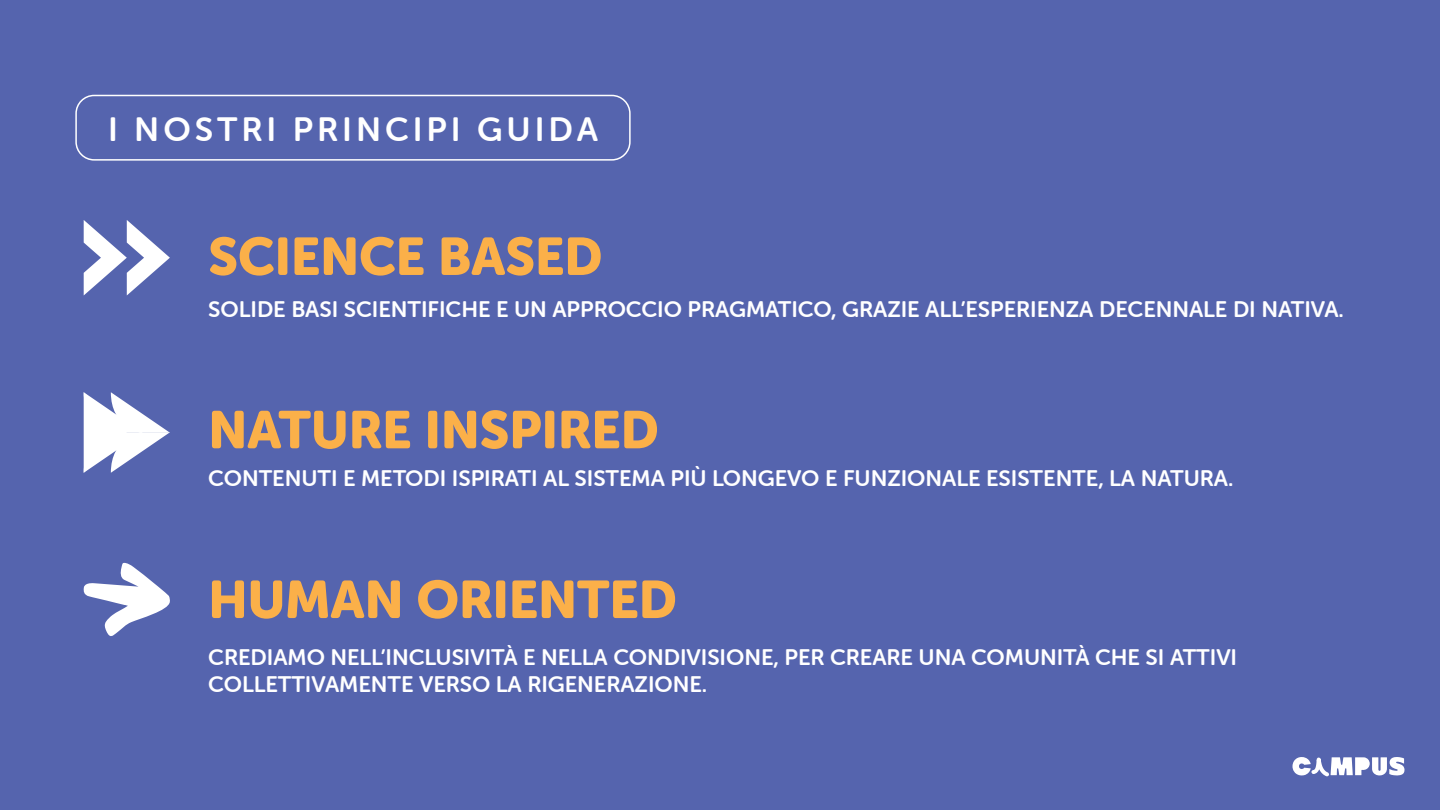
<style>
.page{position:relative;width:1440px;height:810px;background:#fff}
.page>*{position:absolute;margin:0;border:0;box-sizing:border-box;transform-origin:0 0}
.t1{font:52.65px "Museo Sans Rounded 900";letter-spacing:-.005em;color:#fbb049}
.t2{font:33.75px "Museo Sans Rounded 700";letter-spacing:.115em;color:#fff}
.t3{font:22.5px/27px "Museo Sans Rounded 700";letter-spacing:-.005em;color:#fff}
</style>
<div class="page">
<div style="left:0;top:1px;width:1440px;height:809px;background:#5564ae"></div>
<svg style="left:84px;top:220px;width:86px;height:75px"></svg>
<svg style="left:84px;top:392px;width:86px;height:81px"></svg>
<svg style="left:83px;top:563px;width:87px;height:73px"></svg>
<div style="left:75px;top:95px;width:556px;height:66px;border:2px solid #fff;border-radius:18px"></div>
<svg style="left:1292px;top:757px;width:112px;height:20px"></svg>
<h2 class="t2" style="left:108px;top:110px;width:491px">I NOSTRI PRINCIPI GUIDA</h2>
<h1 class="t1" style="left:208px;top:227px;width:396px">SCIENCE BASED</h1>
<p class="t3" style="left:208px;top:295px;width:1137px">SOLIDE BASI SCIENTIFICHE E UN APPROCCIO PRAGMATICO, GRAZIE ALL’ESPERIENZA DECENNALE DI NATIVA.</p>
<h1 class="t1" style="left:208px;top:400px;width:452px">NATURE INSPIRED</h1>
<p class="t3" style="left:208px;top:465px;width:1026px">CONTENUTI E METODI ISPIRATI AL SISTEMA PIÙ LONGEVO E FUNZIONALE ESISTENTE, LA NATURA.</p>
<h1 class="t1" style="left:208px;top:570px;width:470px">HUMAN ORIENTED</h1>
<p class="t3" style="left:208px;top:643px;width:1030px">CREDIAMO NELL’INCLUSIVITÀ E NELLA CONDIVISIONE, PER CREARE UNA COMUNITÀ CHE SI ATTIVI<br>COLLETTIVAMENTE VERSO LA RIGENERAZIONE.</p>
</div>
